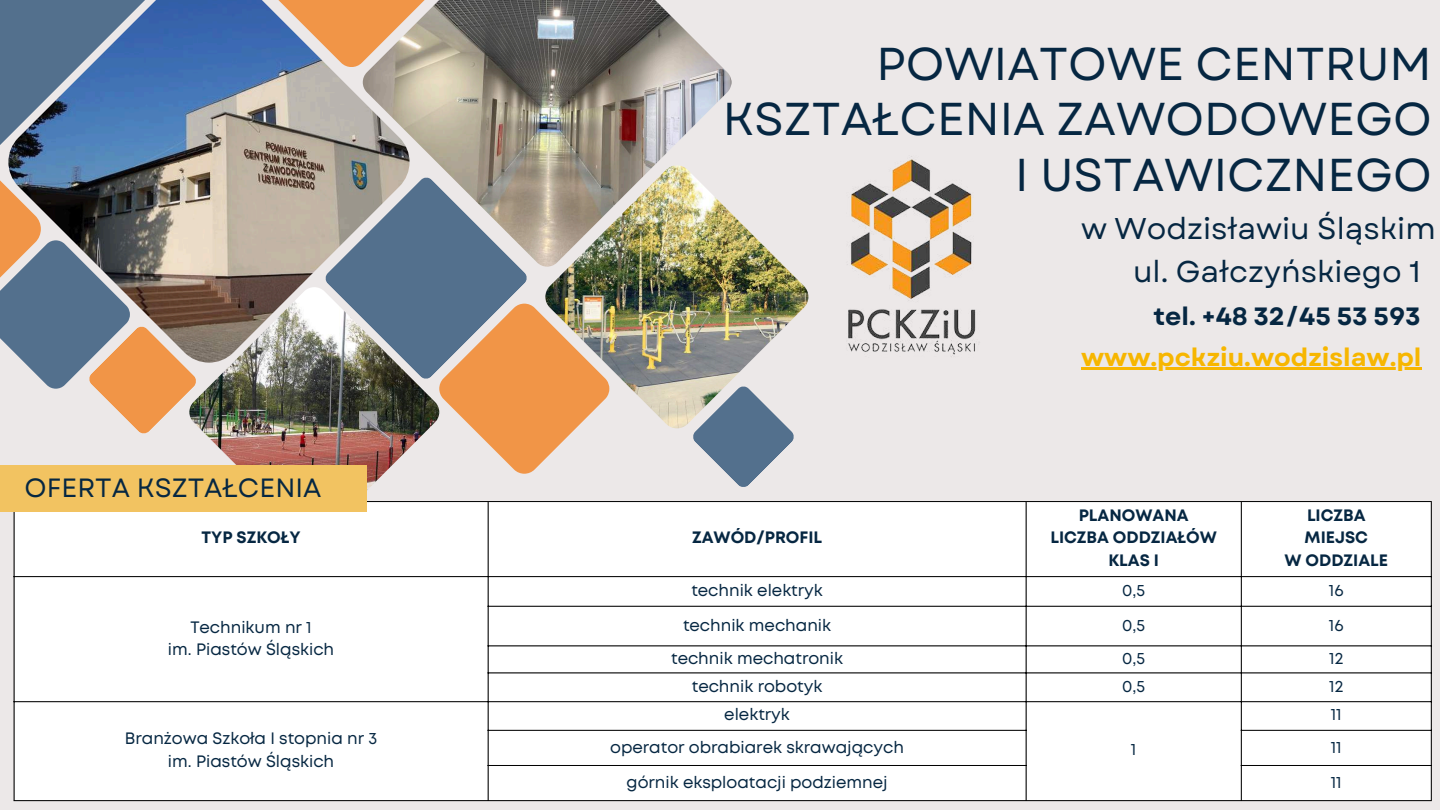
<style>
.page{position:relative;width:1440px;height:810px;background:#ece8e8}
.page>*{position:absolute;margin:0;border:0;box-sizing:border-box;transform-origin:0 0}
.t1{font:46px/55.5px "Garet";color:#062742;text-align:right}
.t2{font:30px/43.5px "Garet";color:#062742}
.t3{font:26.4px "Garet";color:#062742}
.t4{font:700 25px "Garet";color:#f7b600}
.t5{font:700 25px "Garet";color:#062742}
.t6{font:16.5px/22.5px "Mont";color:#062742;text-align:center}
.t7{font:700 16.5px/22.5px "Mont";color:#062742;text-align:center}
</style>
<div class="page">
<img style="left:410px;top:0;width:321px;height:177px">
<img style="left:189px;top:362px;width:194px;height:139px">
<svg style="left:693px;top:428px;width:101px;height:59px"></svg>
<img style="left:808px;top:156px;width:168px;height:201px">
<img style="left:545px;top:165px;width:263px;height:263px">
<svg style="left:0;top:338px;width:197px;height:96px"></svg>
<img style="left:325px;top:177px;width:284px;height:297px">
<div style="left:0;top:0;width:179px;height:150px;background:#53708d"></div>
<svg style="left:0;top:137px;width:8px;height:201px"></svg>
<svg style="left:410px;top:0;width:69px;height:67px"></svg>
<img style="left:8px;top:0;width:402px;height:362px">
<div style="left:15px;top:502px;width:1416px;height:298px;background:#fff"></div>
<hr style="left:14px;top:502px;width:1px;height:298px;background:#000">
<hr style="left:488px;top:502px;width:1px;height:298px;background:#000">
<hr style="left:1026px;top:502px;width:1px;height:298px;background:#000">
<hr style="left:1241px;top:502px;width:1px;height:298px;background:#000">
<hr style="left:1431px;top:502px;width:1px;height:298px;background:#000">
<hr style="left:14px;top:501px;width:1418px;height:1px;background:#000">
<hr style="left:14px;top:576px;width:1418px;height:1px;background:#000">
<hr style="left:488px;top:606px;width:944px;height:1px;background:#000">
<hr style="left:488px;top:645px;width:944px;height:1px;background:#000">
<hr style="left:488px;top:672px;width:944px;height:1px;background:#000">
<hr style="left:14px;top:701px;width:1418px;height:1px;background:#000">
<hr style="left:488px;top:730px;width:539px;height:1px;background:#000">
<hr style="left:1241px;top:730px;width:191px;height:1px;background:#000">
<hr style="left:488px;top:765px;width:539px;height:1px;background:#000">
<hr style="left:1241px;top:765px;width:191px;height:1px;background:#000">
<hr style="left:14px;top:800px;width:1418px;height:1px;background:#000">
<div style="left:0;top:466px;width:366px;height:46px;background:#f2c361"></div>
<hr style="left:1081px;top:367px;width:341px;height:3px;background:#f7b600">
<h1 class="t1" style="left:723px;top:36px;width:711px">POWIATOWE CENTRUM<br>KSZTAŁCENIA ZAWODOWEGO<br>I USTAWICZNEGO</h1>
<h2 class="t2" style="left:1133px;top:207px;width:304px;text-indent:-52px">w Wodzisławiu Śląskim ul. Gałczyńskiego 1</h2>
<h3 class="t3" style="left:25px;top:469px;width:298px">OFERTA KSZTAŁCENIA</h3>
<p class="t7" style="left:202px;top:528px;width:101px">TYP SZKOŁY</p>
<p class="t7" style="left:692px;top:528px;width:132px">ZAWÓD/PROFIL</p>
<h3 class="t5" style="left:1154px;top:298px;width:269px">tel. +48 32/45 53 593</h3>
<h3 class="t4" style="left:1081px;top:339px;width:342px">www.pckziu.wodzislaw.pl</h3>
<p class="t7" style="left:1050px;top:505px;width:168px">PLANOWANA<br>LICZBA ODDZIAŁÓW<br>KLAS I</p>
<p class="t7" style="left:1284px;top:505px;width:105px">LICZBA<br>MIEJSC<br>W ODDZIALE</p>
<p class="t6" style="left:168px;top:617px;width:168px">Technikum nr 1<br>im. Piastów Śląskich</p>
<p class="t6" style="left:125px;top:728px;width:254px">Branżowa Szkoła I stopnia nr 3 im. Piastów Śląskich</p>
<p class="t6" style="left:691px;top:580px;width:133px">technik elektryk</p>
<p class="t6" style="left:1122px;top:580px;width:24px">0,5</p>
<p class="t6" style="left:1329px;top:580px;width:16px">16</p>
<p class="t6" style="left:683px;top:615px;width:150px">technik mechanik</p>
<p class="t6" style="left:1122px;top:615px;width:24px">0,5</p>
<p class="t6" style="left:1329px;top:615px;width:16px">16</p>
<p class="t6" style="left:671px;top:648px;width:173px">technik mechatronik</p>
<p class="t6" style="left:1122px;top:648px;width:24px">0,5</p>
<p class="t6" style="left:1329px;top:648px;width:16px">12</p>
<p class="t6" style="left:692px;top:676px;width:132px">technik robotyk</p>
<p class="t6" style="left:1122px;top:676px;width:24px">0,5</p>
<p class="t6" style="left:1329px;top:676px;width:16px">12</p>
<p class="t6" style="left:724px;top:704px;width:67px">elektryk</p>
<p class="t6" style="left:1331px;top:704px;width:12px">11</p>
<p class="t6" style="left:610px;top:737px;width:295px">operator obrabiarek skrawających</p>
<p class="t6" style="left:1331px;top:737px;width:12px">11</p>
<p class="t6" style="left:627px;top:772px;width:263px">górnik eksploatacji podziemnej</p>
<p class="t6" style="left:1331px;top:772px;width:12px">11</p>
<p class="t6" style="left:1131px;top:740px;width:7px">1</p>
</div>
